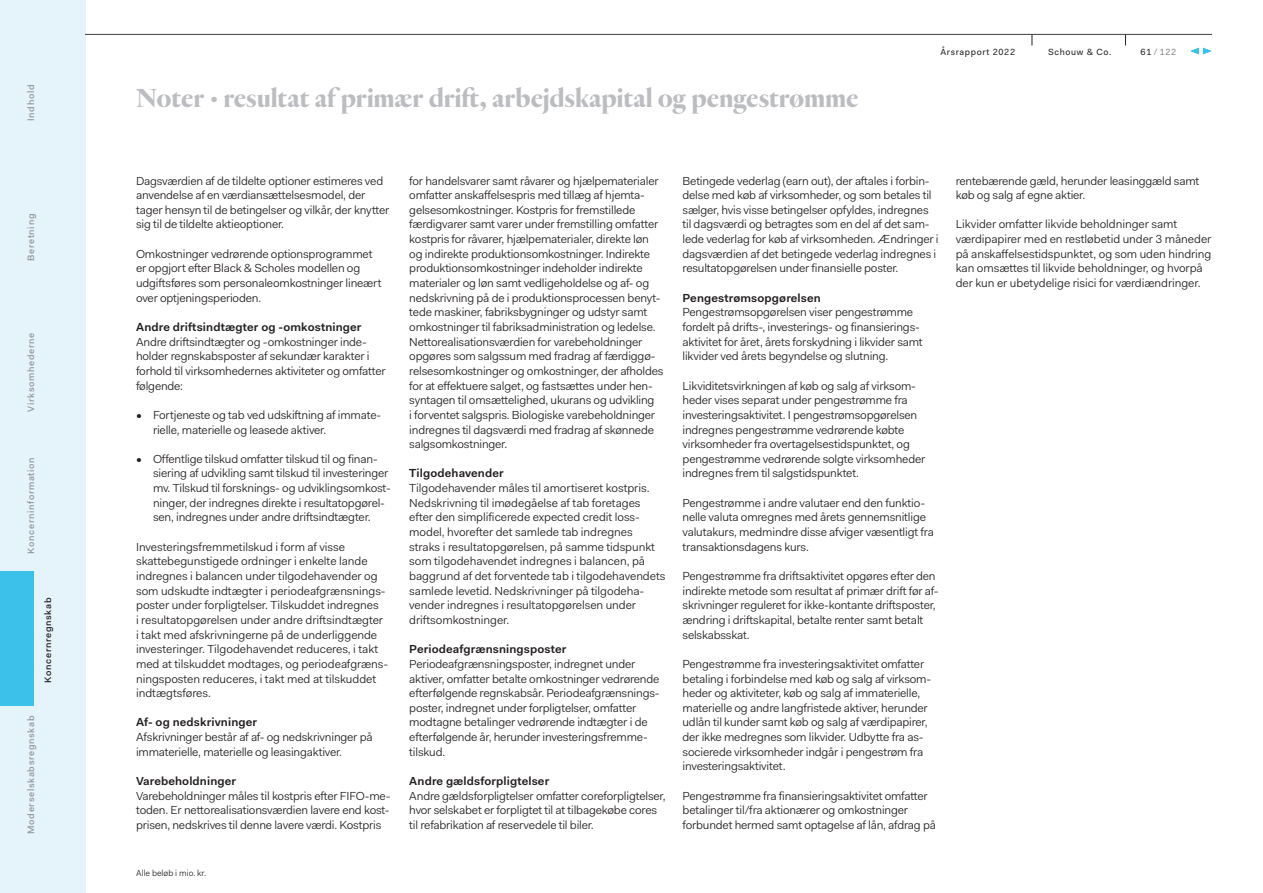
<style>
.page{position:relative;width:1263px;height:893px;background:#fff}
.page>*{position:absolute;margin:0;border:0;box-sizing:border-box;transform-origin:0 0}
.t1{font:700 27px "Heldane Display";letter-spacing:.015em;color:#bcbdc0}
.t2{font:11.7px/14.7px "Fakt Blond";letter-spacing:-.015em;color:#231f20}
.t3{font:600 11.7px "Fakt";letter-spacing:.01em;color:#231f20}
.t4{font:500 9.3px "Fakt";letter-spacing:.07em;color:#939598}
.t5{font:500 9.3px "Fakt";letter-spacing:.07em;color:#231f20}
.t6{font:9px "Fakt";letter-spacing:.07em;color:#231f20}
.t7{font:9px "Fakt";color:#808285}
.t8{font:8.7px "Fakt Blond";color:#231f20}
.s1{color:#231f20}
</style>
<div class="page">
<div style="left:0;top:0;width:85px;height:893px;background:#e4f4fa"></div>
<div style="left:0;top:571px;width:34px;height:135px;background:#3bc1ea"></div>
<hr style="left:85px;top:34px;width:1127px;height:1px;background:#3e3e3f">
<svg style="left:1190px;top:48px;width:21px;height:6px"></svg>
<p class="t4" style="left:25px;top:121px;width:38px;rotate:-90deg">Indhold</p>
<p class="t4" style="left:25px;top:261px;width:49px;rotate:-90deg">Beretning</p>
<p class="t4" style="left:25px;top:411px;width:80px;rotate:-90deg">Virksomhederne</p>
<p class="t4" style="left:25px;top:554px;width:98px;rotate:-90deg">Koncerninformation</p>
<p class="t5" style="left:42px;top:682px;width:86px;rotate:-90deg">Koncernregnskab</p>
<p class="t4" style="left:25px;top:834px;width:120px;rotate:-90deg">Moderselskabsregnskab</p>
<h1 class="t1" style="left:136px;top:81px;width:724px">Noter · resultat af primær drift, arbejdskapital og pengestrømme</h1>
<p class="t6" style="left:940px;top:46px;width:76px">Årsrapport 2022</p>
<p class="t6" style="left:1048px;top:46px;width:65px">Schouw &amp; Co.</p>
<p class="t7" style="left:1140px;top:46px;width:37px"><span class="s1">61</span> / 122</p>
<p class="t2" style="left:136px;top:173px;width:255px">Dagsværdien af de tildelte optioner estimeres ved anvendelse af en værdiansættelsesmodel, der tager hensyn til de betingelser og vilkår, der knytter sig til de tildelte aktieoptioner.</p>
<p class="t2" style="left:136px;top:246px;width:247px">Omkostninger vedrørende optionsprogrammet er opgjort efter Black &amp; Scholes modellen og udgiftsføres som personaleomkostninger lineært over optjeningsperioden.</p>
<p class="t3" style="left:136px;top:319px;width:227px">Andre driftsindtægter og -omkostninger</p>
<p class="t2" style="left:136px;top:334px;width:251px">Andre driftsindtægter og -omkostninger inde&shy;holder regnskabsposter af sekundær karakter i forhold til virksomhedernes aktiviteter og omfatter følgende:</p>
<p class="t2" style="left:153px;top:407px;width:228px;text-indent:-17px">• Fortjeneste og tab ved udskiftning af immate&shy;rielle, materielle og leasede aktiver.</p>
<p class="t2" style="left:153px;top:451px;width:239px;text-indent:-17px">• Offentlige tilskud omfatter tilskud til og finan&shy;siering af udvikling samt tilskud til investeringer mv. Tilskud til forsknings- og udviklingsomkost&shy;ninger, der indregnes direkte i resultatopgørel&shy;sen, indregnes under andre driftsindtægter.</p>
<p class="t2" style="left:136px;top:539px;width:254px">Investeringsfremmetilskud i form af visse skattebegunstigede ordninger i enkelte lande indregnes i balancen under tilgodehavender og som udskudte indtægter i periodeafgrænsnings&shy;poster under forpligtelser. Tilskuddet indregnes<br>i resultatopgørelsen under andre driftsindtægter i takt med afskrivningerne på de underliggende investeringer. Tilgodehavendet reduceres, i takt med at tilskuddet modtages, og periodeafgræns&shy;ningsposten reduceres, i takt med at tilskuddet indtægtsføres.</p>
<p class="t3" style="left:136px;top:715px;width:123px">Af- og nedskrivninger</p>
<p class="t2" style="left:136px;top:730px;width:238px">Afskrivninger består af af- og nedskrivninger på immaterielle, materielle og leasingaktiver.</p>
<p class="t3" style="left:136px;top:773px;width:102px">Varebeholdninger</p>
<p class="t2" style="left:136px;top:788px;width:256px;text-align:justify">Varebeholdninger måles til kostpris efter FIFO-me&shy;toden. Er nettorealisationsværdien lavere end kost&shy;prisen, nedskrives til denne lavere værdi. Kostpris</p>
<p class="t8" style="left:136px;top:867px;width:71px">Alle beløb i mio. kr.</p>
<p class="t2" style="left:409px;top:173px;width:256px">for handelsvarer samt råvarer og hjælpematerialer omfatter anskaffelsespris med tillæg af hjemta&shy;gelsesomkostninger. Kostpris for fremstillede færdigvarer samt varer under fremstilling omfatter kostpris for råvarer, hjælpematerialer, direkte løn og indirekte produktionsomkostninger. Indirekte produktionsomkostninger indeholder indirekte materialer og løn samt vedligeholdelse og af- og nedskrivning på de i produktionsprocessen benyt&shy;tede maskiner, fabriksbygninger og udstyr samt omkostninger til fabriksadministration og ledelse.<br>Nettorealisationsværdien for varebeholdninger opgøres som salgssum med fradrag af færdiggø&shy;relsesomkostninger og omkostninger, der afholdes for at effektuere salget, og fastsættes under hen&shy;syntagen til omsættelighed, ukurans og udvikling<br>i forventet salgspris. Biologiske varebeholdninger indregnes til dagsværdi med fradrag af skønnede salgsomkostninger.</p>
<p class="t3" style="left:409px;top:466px;width:96px">Tilgodehavender</p>
<p class="t2" style="left:409px;top:481px;width:258px">Tilgodehavender måles til amortiseret kostpris.<br>Nedskrivning til imødegåelse af tab foretages efter den simplificerede expected credit loss&shy;model, hvorefter det samlede tab indregnes straks i resultatopgørelsen, på samme tidspunkt som tilgodehavendet indregnes i balancen, på baggrund af det forventede tab i tilgodehavendets samlede levetid. Nedskrivninger på tilgodeha&shy;vender indregnes i resultatopgørelsen under driftsomkostninger.</p>
<p class="t3" style="left:409px;top:641px;width:159px">Periodeafgrænsningsposter</p>
<p class="t2" style="left:409px;top:656px;width:252px">Periodeafgrænsningsposter, indregnet under aktiver, omfatter betalte omkostninger vedrørende efterfølgende regnskabsår. Periodeafgrænsnings&shy;poster, indregnet under forpligtelser, omfatter modtagne betalinger vedrørende indtægter i de efterfølgende år, herunder investeringsfremme&shy;tilskud.</p>
<p class="t3" style="left:409px;top:773px;width:141px">Andre gældsforpligtelser</p>
<p class="t2" style="left:409px;top:788px;width:258px">Andre gældsforpligtelser omfatter coreforpligtelser, hvor selskabet er forpligtet til at tilbagekøbe cores til refabrikation af reservedele til biler.</p>
<p class="t2" style="left:682px;top:173px;width:258px">Betingede vederlag (earn out), der aftales i forbin&shy;delse med køb af virksomheder, og som betales til sælger, hvis visse betingelser opfyldes, indregnes til dagsværdi og betragtes som en del af det sam&shy;lede vederlag for køb af virksomheden. Ændringer i dagsværdien af det betingede vederlag indregnes i resultatopgørelsen under finansielle poster.</p>
<p class="t3" style="left:682px;top:290px;width:140px">Pengestrømsopgørelsen</p>
<p class="t2" style="left:682px;top:305px;width:242px">Pengestrømsopgørelsen viser pengestrømme fordelt på drifts-, investerings- og finansierings&shy;aktivitet for året, årets forskydning i likvider samt likvider ved årets begyndelse og slutning.</p>
<p class="t2" style="left:682px;top:378px;width:244px">Likviditetsvirkningen af køb og salg af virksom&shy;heder vises separat under pengestrømme fra investeringsaktivitet. I pengestrømsopgørelsen indregnes pengestrømme vedrørende købte virksomheder fra overtagelsestidspunktet, og pengestrømme vedrørende solgte virksomheder indregnes frem til salgstidspunktet.</p>
<p class="t2" style="left:682px;top:495px;width:253px">Pengestrømme i andre valutaer end den funktio&shy;nelle valuta omregnes med årets gennemsnitlige valutakurs, medmindre disse afviger væsentligt fra transaktionsdagens kurs.</p>
<p class="t2" style="left:682px;top:569px;width:257px">Pengestrømme fra driftsaktivitet opgøres efter den indirekte metode som resultat af primær drift før af&shy;skrivninger reguleret for ikke-kontante driftsposter, ændring i driftskapital, betalte renter samt betalt selskabsskat.</p>
<p class="t2" style="left:682px;top:656px;width:250px">Pengestrømme fra investeringsaktivitet omfatter betaling i forbindelse med køb og salg af virksom&shy;heder og aktiviteter, køb og salg af immaterielle, materielle og andre langfristede aktiver, herunder udlån til kunder samt køb og salg af værdipapirer, der ikke medregnes som likvider. Udbytte fra as&shy;socierede virksomheder indgår i pengestrøm fra investeringsaktivitet.</p>
<p class="t2" style="left:682px;top:788px;width:255px">Pengestrømme fra finansieringsaktivitet omfatter betalinger til/fra aktionærer og omkostninger forbundet hermed samt optagelse af lån, afdrag på</p>
<p class="t2" style="left:956px;top:173px;width:245px">rentebærende gæld, herunder leasinggæld samt køb og salg af egne aktier.</p>
<p class="t2" style="left:956px;top:217px;width:257px">Likvider omfatter likvide beholdninger samt værdipapirer med en restløbetid under 3 måneder på anskaffelsestidspunktet, og som uden hindring kan omsættes til likvide beholdninger, og hvorpå der kun er ubetydelige risici for værdiændringer.</p>
</div>
